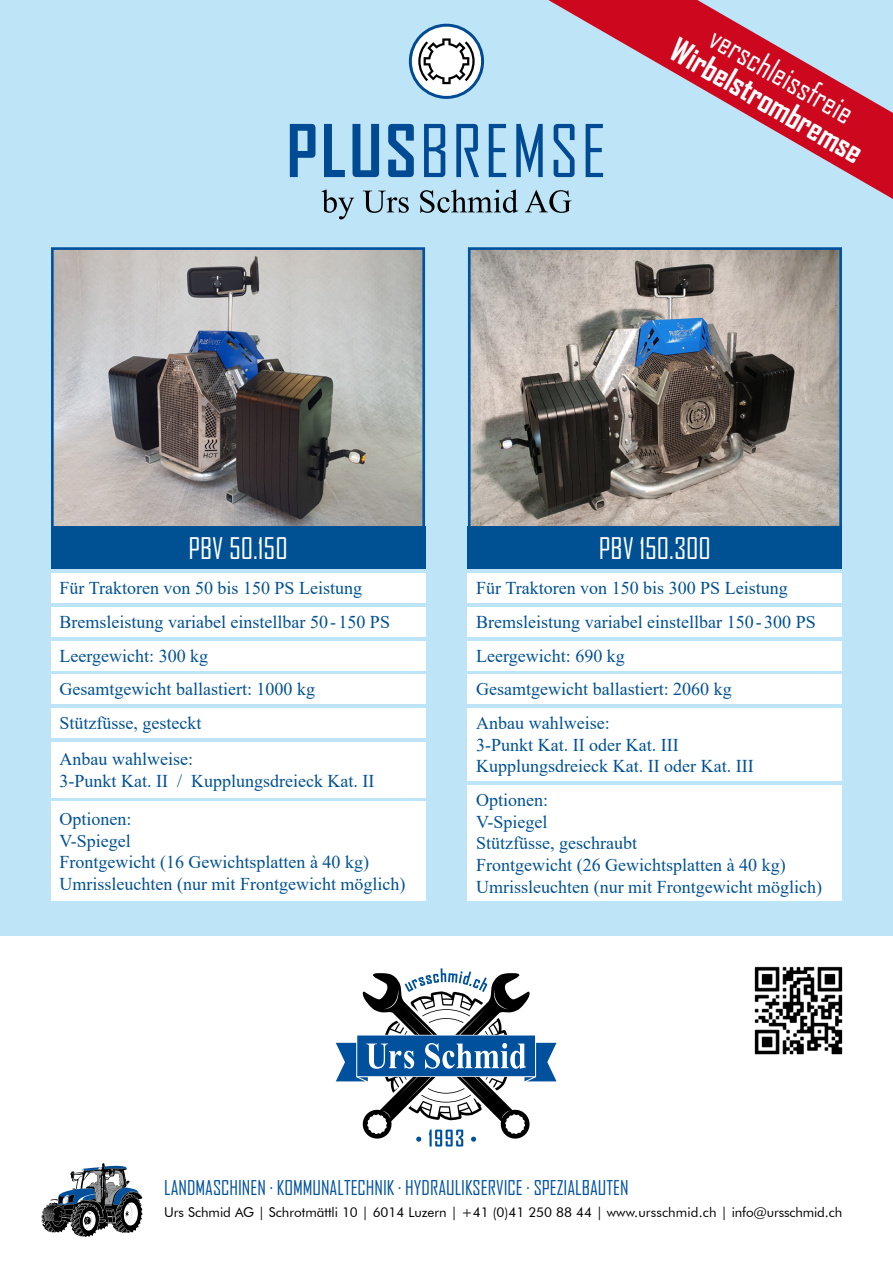
<style>
.page{position:relative;width:893px;height:1263px;background:#fff}
.page>*{position:absolute;margin:0;border:0;box-sizing:border-box;transform-origin:0 0}
.t1{font:700 31.5px "Agency FB";color:#fff}
.t2{font:31.5px "Agency FB";color:#fff}
.t3{font:28.5px "Agency FB";color:#fff}
.t4{font:19.5px "Agency FB";color:#00519e}
.t5{font:18px/21.6px "Times New Roman";color:#005193}
.t6{font:13.5px "Futura BT";color:#000}
</style>
<div class="page">
<div style="left:0;top:0;width:893px;height:935px;background:#bde4f7"></div>
<svg style="left:290px;top:124px;width:25px;height:53px"></svg>
<svg style="left:324px;top:124px;width:21px;height:53px"></svg>
<svg style="left:352px;top:124px;width:27px;height:53px"></svg>
<svg style="left:388px;top:124px;width:26px;height:53px"></svg>
<svg style="left:424px;top:124px;width:21px;height:53px"></svg>
<svg style="left:456px;top:124px;width:23px;height:53px"></svg>
<svg style="left:489px;top:124px;width:17px;height:53px"></svg>
<svg style="left:516px;top:124px;width:27px;height:53px"></svg>
<svg style="left:322px;top:190px;width:32px;height:29px"></svg>
<svg style="left:363px;top:191px;width:46px;height:22px"></svg>
<svg style="left:420px;top:190px;width:98px;height:23px"></svg>
<svg style="left:525px;top:190px;width:46px;height:23px"></svg>
<svg style="left:409px;top:24px;width:75px;height:75px"></svg>
<svg style="left:548px;top:0;width:345px;height:199px"></svg>
<svg style="left:336px;top:968px;width:220px;height:178px"></svg>
<svg style="left:41px;top:1163px;width:101px;height:74px"></svg>
<div style="left:51px;top:573px;width:374px;height:30px;background:#fff"></div>
<div style="left:51px;top:607px;width:374px;height:29px;background:#fff"></div>
<div style="left:51px;top:641px;width:374px;height:29px;background:#fff"></div>
<div style="left:51px;top:674px;width:374px;height:30px;background:#fff"></div>
<div style="left:51px;top:708px;width:374px;height:30px;background:#fff"></div>
<div style="left:51px;top:742px;width:374px;height:55px;background:#fff"></div>
<div style="left:51px;top:801px;width:374px;height:100px;background:#fff"></div>
<div style="left:468px;top:573px;width:374px;height:30px;background:#fff"></div>
<div style="left:468px;top:607px;width:374px;height:29px;background:#fff"></div>
<div style="left:468px;top:641px;width:374px;height:29px;background:#fff"></div>
<div style="left:468px;top:674px;width:374px;height:30px;background:#fff"></div>
<div style="left:468px;top:708px;width:374px;height:73px;background:#fff"></div>
<div style="left:468px;top:785px;width:374px;height:116px;background:#fff"></div>
<img style="left:55px;top:251px;width:366px;height:275px">
<div style="left:51px;top:247px;width:374px;height:283px;border:3px solid #00519e"></div>
<div style="left:51px;top:526px;width:374px;height:43px;background:#005193"></div>
<img style="left:472px;top:251px;width:366px;height:275px">
<div style="left:468px;top:247px;width:374px;height:283px;border:3px solid #00519e"></div>
<div style="left:468px;top:526px;width:374px;height:43px;background:#005193"></div>
<img style="left:754px;top:966px;width:89px;height:89px">
<h1 class="t2" style="left:722px;top:18px;width:162px;rotate:30deg">verschleissfreie</h1>
<h1 class="t1" style="left:683px;top:29px;width:218px;rotate:30deg">Wirbelstrombremse</h1>
<h2 class="t3" style="left:189px;top:531px;width:101px">PBV 50.150</h2>
<h2 class="t3" style="left:599px;top:531px;width:113px">PBV 150.300</h2>
<p class="t5" style="left:60px;top:571px;width:332px;line-height:33.8px">Für Traktoren von 50 bis 150 PS Leistung Bremsleistung variabel einstellbar 50- 150 PS Leergewicht: 300 kg<br>Gesamtgewicht ballastiert: 1000 kg Stützfüsse, gesteckt</p>
<p class="t5" style="left:60px;top:748px;width:316px">Anbau wahlweise:<br>3-Punkt Kat. II / Kupplungsdreieck Kat. II</p>
<p class="t5" style="left:60px;top:808px;width:347px">Optionen:<br>V-Spiegel<br>Frontgewicht (16 Gewichtsplatten à 40 kg)<br>Umrissleuchten (nur mit Frontgewicht möglich)</p>
<p class="t5" style="left:476px;top:571px;width:341px;line-height:33.8px">Für Traktoren von 150 bis 300 PS Leistung<br>Bremsleistung variabel einstellbar 150- 300 PS<br>Leergewicht: 690 kg<br>Gesamtgewicht ballastiert: 2060 kg<br>Anbau wahlweise:</p>
<p class="t5" style="left:476px;top:733px;width:279px">3-Punkt Kat. II oder Kat. III<br>Kupplungsdreieck Kat. II oder Kat. III</p>
<p class="t5" style="left:476px;top:789px;width:347px">Optionen:<br>V-Spiegel<br>Stützfüsse, geschraubt<br>Frontgewicht (26 Gewichtsplatten à 40 kg)<br>Umrissleuchten (nur mit Frontgewicht möglich)</p>
<p class="t4" style="left:164px;top:1175px;width:466px">LANDMASCHINEN . KOMMUNALTECHNIK . HYDRAULIKSERVICE . SPEZIALBAUTEN</p>
<p class="t6" style="left:164px;top:1204px;width:679px">Urs Schmid AG | Schrotmättli 10 | 6014 Luzern | +41 (0)41 250 88 44 | www.ursschmid.ch | info@ursschmid.ch</p>
</div>
